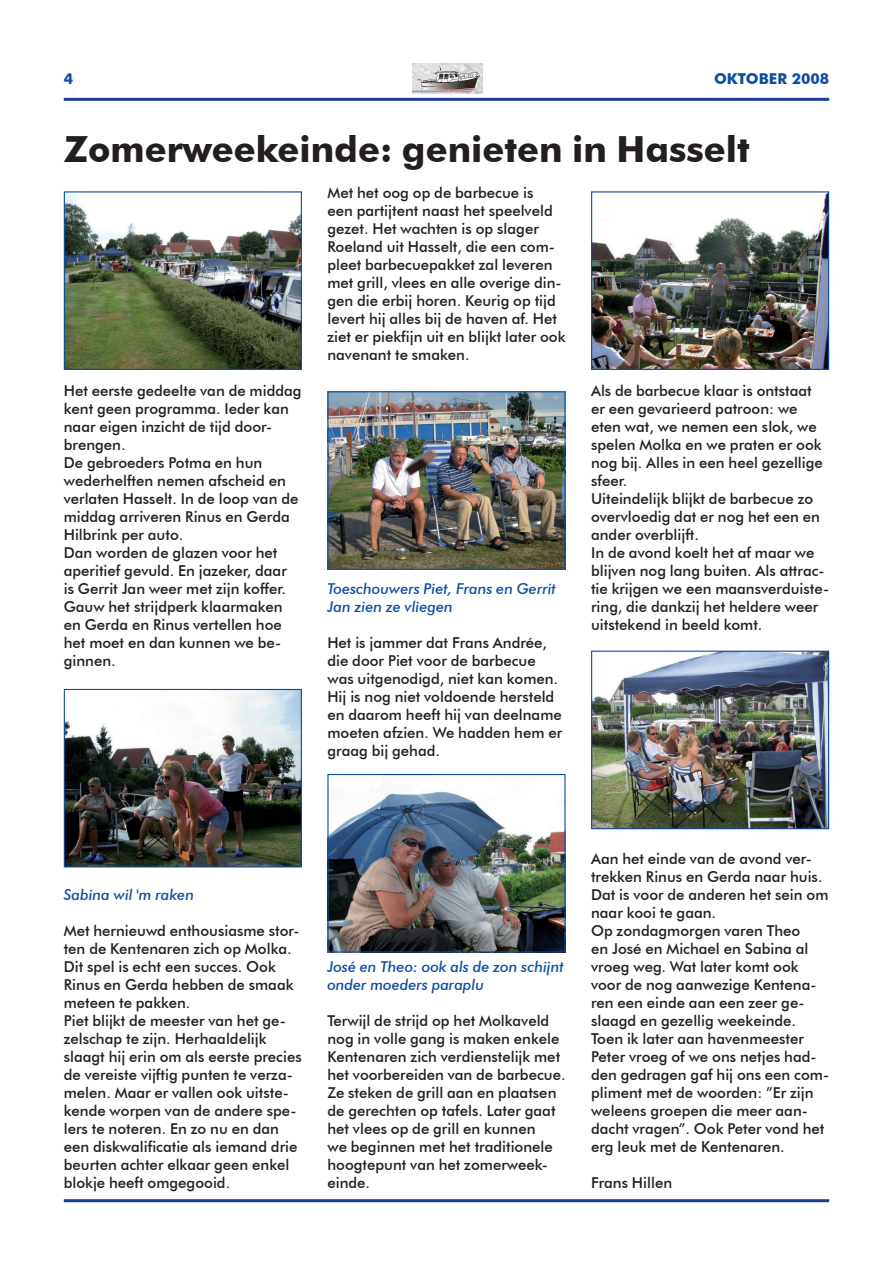
<style>
.page{position:relative;width:893px;height:1263px;background:#fff}
.page>*{position:absolute;margin:0;border:0;box-sizing:border-box;transform-origin:0 0}
.t1{font:700 36px "Futura BT";color:#231f20}
.t2{font:500 15px/18px "Futura BT";color:#231f20}
.t3{font:italic 500 15px/18px "Futura BT";color:#0d4da1}
.t4{font:700 15px "Futura BT";color:#0d4da1}
</style>
<div class="page">
<img style="left:412px;top:64px;width:71px;height:30px">
<hr style="left:64px;top:98px;width:765px;height:3px;background:#1b3f94">
<hr style="left:64px;top:1199px;width:765px;height:3px;background:#1b3f94">
<img style="left:66px;top:193px;width:234px;height:175px">
<div style="left:64px;top:191px;width:238px;height:179px;border:1px solid #0d4da1"></div>
<img style="left:66px;top:691px;width:234px;height:174px">
<div style="left:64px;top:689px;width:238px;height:178px;border:1px solid #0d4da1"></div>
<img style="left:329px;top:393px;width:235px;height:175px">
<div style="left:327px;top:391px;width:239px;height:179px;border:1px solid #0d4da1"></div>
<img style="left:329px;top:791px;width:235px;height:159px">
<div style="left:327px;top:774px;width:239px;height:178px;border:1px solid #0d4da1"></div>
<img style="left:593px;top:193px;width:234px;height:175px">
<div style="left:591px;top:191px;width:238px;height:179px;border:1px solid #0d4da1"></div>
<img style="left:593px;top:653px;width:234px;height:174px">
<div style="left:591px;top:651px;width:238px;height:178px;border:1px solid #0d4da1"></div>
<p class="t4" style="left:64px;top:70px;width:11px">4</p>
<p class="t4" style="left:714px;top:70px;width:117px">OKTOBER 2008</p>
<h1 class="t1" style="left:64px;top:127px;width:688px">Zomerweekeinde: genieten in Hasselt</h1>
<p class="t2" style="left:64px;top:382px;width:239px">Het eerste gedeelte van de middag kent geen programma. Ieder kan naar eigen inzicht de tijd door&shy;brengen.<br>De gebroeders Potma en hun wederhelften nemen afscheid en verlaten Hasselt. In de loop van de middag arriveren Rinus en Gerda<br>Hilbrink per auto.<br>Dan worden de glazen voor het aperitief gevuld. En jazeker, daar<br>is Gerrit Jan weer met zijn koffer.<br>Gauw het strijdperk klaarmaken en Gerda en Rinus vertellen hoe het moet en dan kunnen we be&shy;ginnen.</p>
<p class="t2" style="left:327px;top:184px;width:240px">Met het oog op de barbecue is<br>een partijtent naast het speelveld gezet. Het wachten is op slager<br>Roeland uit Hasselt, die een com&shy;pleet barbecuepakket zal leveren met grill, vlees en alle overige din&shy;gen die erbij horen. Keurig op tijd levert hij alles bij de haven af. Het ziet er piekfijn uit en blijkt later ook navenant te smaken.</p>
<p class="t3" style="left:327px;top:580px;width:230px">Toeschouwers Piet, Frans en Gerrit<br>Jan zien ze vliegen</p>
<p class="t2" style="left:327px;top:634px;width:236px">Het is jammer dat Frans Andrée, die door Piet voor de barbecue was uitgenodigd, niet kan komen.<br>Hij is nog niet voldoende hersteld en daarom heeft hij van deelname moeten afzien. We hadden hem er graag bij gehad.</p>
<p class="t2" style="left:591px;top:382px;width:240px">Als de barbecue klaar is ontstaat er een gevarieerd patroon: we eten wat, we nemen een slok, we spelen Molka en we praten er ook nog bij. Alles in een heel gezellige sfeer.<br>Uiteindelijk blijkt de barbecue zo overvloedig dat er nog het een en ander overblijft.<br>In de avond koelt het af maar we blijven nog lang buiten. Als attrac&shy;tie krijgen we een maansverduiste&shy;ring, die dankzij het heldere weer uitstekend in beeld komt.</p>
<p class="t3" style="left:64px;top:886px;width:132px">Sabina wil 'm raken</p>
<p class="t2" style="left:64px;top:922px;width:239px">Met hernieuwd enthousiasme stor&shy;ten de Kentenaren zich op Molka.<br>Dit spel is echt een succes. Ook<br>Rinus en Gerda hebben de smaak meteen te pakken.<br>Piet blijkt de meester van het ge&shy;zelschap te zijn. Herhaaldelijk slaagt hij erin om als eerste precies de vereiste vijftig punten te verza&shy;melen. Maar er vallen ook uitste&shy;kende worpen van de andere spe&shy;lers te noteren. En zo nu en dan een diskwalificatie als iemand drie beurten achter elkaar geen enkel blokje heeft omgegooid.</p>
<p class="t3" style="left:327px;top:958px;width:238px">José en Theo: ook als de zon schijnt onder moeders paraplu</p>
<p class="t2" style="left:327px;top:1012px;width:240px">Terwijl de strijd op het Molkaveld nog in volle gang is maken enkele<br>Kentenaren zich verdienstelijk met het voorbereiden van de barbecue.<br>Ze steken de grill aan en plaatsen de gerechten op tafels. Later gaat het vlees op de grill en kunnen<br>we beginnen met het traditionele hoogtepunt van het zomerweek&shy;einde.</p>
<p class="t2" style="left:591px;top:850px;width:240px">Aan het einde van de avond ver&shy;trekken Rinus en Gerda naar huis.<br>Dat is voor de anderen het sein om naar kooi te gaan.<br>Op zondagmorgen varen Theo<br>en José en Michael en Sabina al vroeg weg. Wat later komt ook voor de nog aanwezige Kentena&shy;ren een einde aan een zeer ge&shy;slaagd en gezellig weekeinde.<br>Toen ik later aan havenmeester<br>Peter vroeg of we ons netjes had&shy;den gedragen gaf hij ons een com&shy;pliment met de woorden: ”Er zijn weleens groepen die meer aan&shy;dacht vragen”. Ook Peter vond het erg leuk met de Kentenaren.</p>
<p class="t2" style="left:591px;top:1174px;width:83px">Frans Hillen</p>
</div>
